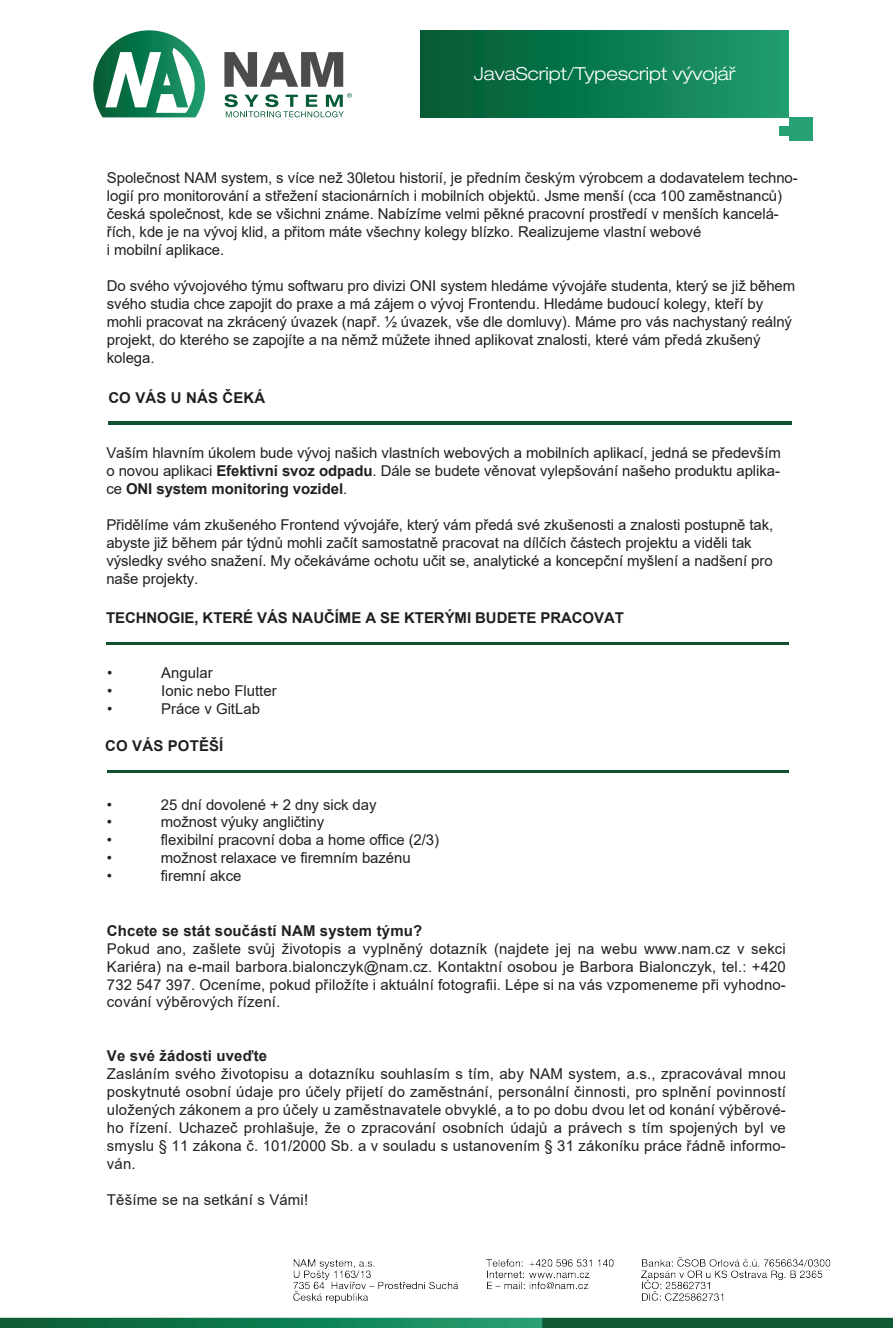
<style>
.page{position:relative;width:893px;height:1328px;background:#fff}
.page>*{position:absolute;margin:0;border:0;box-sizing:border-box;transform-origin:0 0}
.t1{font:300 expanded 18px "Helvetica Neue LT Pro";color:#fff}
.t2{font:15px/18px "Arial";letter-spacing:-.005em;color:#231f20}
.t3{font:700 15px "Arial";letter-spacing:.01em;color:#231f20}
.s1{font-weight:700}
</style>
<div class="page">
<img style="left:0;top:1257px;width:893px;height:71px">
<svg style="left:225px;top:93px;width:127px;height:24px"></svg>
<svg style="left:224px;top:52px;width:119px;height:35px"></svg>
<svg style="left:93px;top:30px;width:112px;height:87px"></svg>
<div style="left:420px;top:30px;width:369px;height:87px;background:linear-gradient(to right,#005931,#1c9d6e)"></div>
<div style="left:789px;top:117px;width:24px;height:24px;background:#28a175"></div>
<div style="left:779px;top:126px;width:10px;height:9px;background:#28a175"></div>
<img style="left:109px;top:422px;width:682px;height:2px">
<img style="left:107px;top:642px;width:681px;height:2px">
<img style="left:107px;top:771px;width:682px;height:2px">
<p class="t1" style="left:474px;top:62px;width:263px">JavaScript/Typescript vývojář</p>
<p class="t2" style="left:107px;top:169px;width:692px">Společnost NAM system, s více než 30letou historií, je předním českým výrobcem a dodavatelem techno&shy;logií pro monitorování a střežení stacionárních i mobilních objektů. Jsme menší (cca 100 zaměstnanců) česká společnost, kde se všichni známe. Nabízíme velmi pěkné pracovní prostředí v menších kancelá&shy;řích, kde je na vývoj klid, a přitom máte všechny kolegy blízko. Realizujeme vlastní webové<br>i mobilní aplikace.</p>
<p class="t2" style="left:107px;top:276px;width:690px">Do svého vývojového týmu softwaru pro divizi ONI system hledáme vývojáře studenta, který se již během svého studia chce zapojit do praxe a má zájem o vývoj Frontendu. Hledáme budoucí kolegy, kteří by mohli pracovat na zkrácený úvazek (např. ½ úvazek, vše dle domluvy). Máme pro vás nachystaný reálný projekt, do kterého se zapojíte a na němž můžete ihned aplikovat znalosti, které vám předá zkušený kolega.</p>
<p class="t3" style="left:108px;top:387px;width:159px">CO VÁS U NÁS ČEKÁ</p>
<p class="t2" style="left:106px;top:444px;width:676px;text-align:justify">Vaším hlavním úkolem bude vývoj našich vlastních webových a mobilních aplikací, jedná se především o novou aplikaci <span class="s1">Efektivní svoz odpadu</span>. Dále se budete věnovat vylepšování našeho produktu aplika&shy;ce <span class="s1">ONI system monitoring vozidel</span>.</p>
<p class="t2" style="left:106px;top:515px;width:668px">Přidělíme vám zkušeného Frontend vývojáře, který vám předá své zkušenosti a znalosti postupně tak, abyste již během pár týdnů mohli začít samostatně pracovat na dílčích částech projektu a viděli tak výsledky svého snažení. My očekáváme ochotu učit se, analytické a koncepční myšlení a nadšení pro naše projekty.</p>
<p class="t3" style="left:106px;top:607px;width:519px">TECHNOGIE, KTERÉ VÁS NAUČÍME A SE KTERÝMI BUDETE PRACOVAT</p>
<p class="t2" style="left:107px;top:664px;width:7px">•</p>
<p class="t2" style="left:161px;top:664px;width:53px">Angular</p>
<p class="t2" style="left:107px;top:681px;width:7px">•</p>
<p class="t2" style="left:161px;top:681px;width:117px">Ionic nebo Flutter</p>
<p class="t2" style="left:107px;top:699px;width:7px">•</p>
<p class="t2" style="left:161px;top:699px;width:100px">Práce v GitLab</p>
<p class="t3" style="left:105px;top:735px;width:120px">CO VÁS POTĚŠÍ</p>
<p class="t2" style="left:107px;top:795px;width:7px">•</p>
<p class="t2" style="left:161px;top:795px;width:217px">25 dní dovolené + 2 dny sick day</p>
<p class="t2" style="left:107px;top:813px;width:7px">•</p>
<p class="t2" style="left:161px;top:813px;width:165px">možnost výuky angličtiny</p>
<p class="t2" style="left:107px;top:831px;width:7px">•</p>
<p class="t2" style="left:161px;top:831px;width:280px">flexibilní pracovní doba a home office (2/3)</p>
<p class="t2" style="left:107px;top:849px;width:7px">•</p>
<p class="t2" style="left:161px;top:849px;width:251px">možnost relaxace ve firemním bazénu</p>
<p class="t2" style="left:107px;top:867px;width:7px">•</p>
<p class="t2" style="left:161px;top:867px;width:82px">firemní akce</p>
<p class="t3" style="left:107px;top:920px;width:317px">Chcete se stát součástí NAM system týmu?</p>
<p class="t2" style="left:107px;top:939px;width:680px;text-align:justify">Pokud ano, zašlete svůj životopis a vyplněný dotazník (najdete jej na webu www.nam.cz v sekci Kariéra) na e-mail barbora.bialonczyk@nam.cz. Kontaktní osobou je Barbora Bialonczyk, tel.: +420<br>732 547 397. Oceníme, pokud přiložíte i aktuální fotografii. Lépe si na vás vzpomeneme při vyhodno&shy;cování výběrových řízení.</p>
<p class="t3" style="left:107px;top:1045px;width:162px">Ve své žádosti uveďte</p>
<p class="t2" style="left:107px;top:1065px;width:680px;text-align:justify">Zasláním svého životopisu a dotazníku souhlasím s tím, aby NAM system, a.s., zpracovával mnou poskytnuté osobní údaje pro účely přijetí do zaměstnání, personální činnosti, pro splnění povinností uložených zákonem a pro účely u zaměstnavatele obvyklé, a to po dobu dvou let od konání výběrové&shy;ho řízení. Uchazeč prohlašuje, že o zpracování osobních údajů a právech s tím spojených byl ve smyslu § 11 zákona č. 101/2000 Sb. a v souladu s ustanovením § 31 zákoníku práce řádně informo&shy;ván.</p>
<p class="t2" style="left:107px;top:1190px;width:203px">Těšíme se na setkání s Vámi!</p>
</div>
